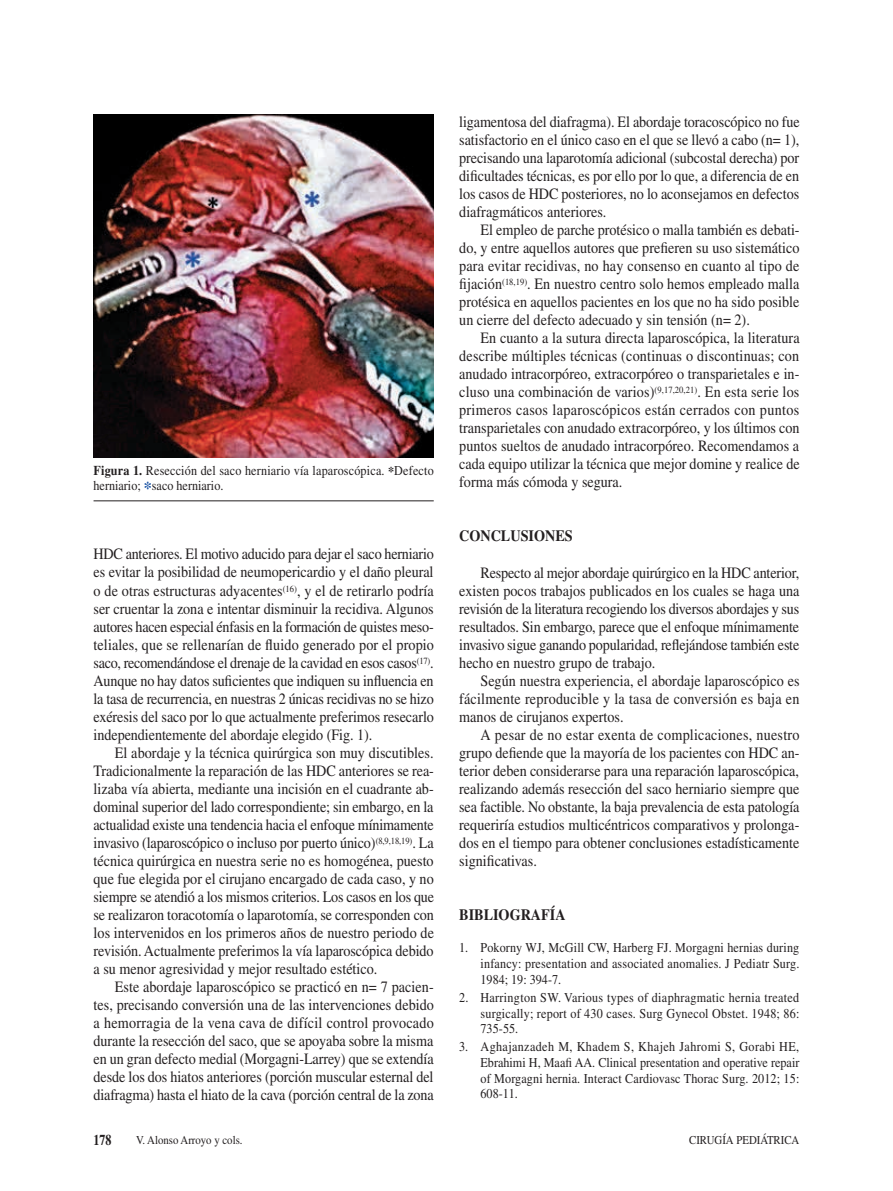
<style>
.page{position:relative;width:893px;height:1191px;background:#fff}
.page>*{position:absolute;margin:0;border:0;box-sizing:border-box;transform-origin:0 0}
.t1{font:15.75px/18px "Times LT Std";color:#231f20;text-align:justify;scale:.9 1}
.t2{font:700 15.75px "Times LT Std";color:#231f20;scale:.9 1}
.t3{font:700 15px "Times LT Std";color:#231f20;scale:.8 1}
.t4{font:13.5px/15.8px "Times LT Std";letter-spacing:.015em;color:#231f20;text-align:justify;scale:.9 1}
.t5{font:12px "Times LT Std";color:#231f20;scale:.9 1}
.s1{font-weight:700}
.s2{font-weight:700;font-size:18px;color:#1f57a7}
</style>
<div class="page">
<img style="left:94px;top:115px;width:340px;height:342px">
<hr style="left:94px;top:500px;width:340px;height:1px;background:#231f20">
<p class="t4" style="left:94px;top:463px;width:379px;line-height:15px"><span class="s1">Figura 1.</span> Resección del saco herniario vía laparoscópica. <span class="s1">*</span>Defecto herniario; <span class="s2">*</span>saco herniario.</p>
<p class="t1" style="left:94px;top:545px;width:380px">HDC anteriores. El motivo aducido para dejar el saco herniario es evitar la posibilidad de neumopericardio y el daño pleural o de otras estructuras adyacentes<sup>(16)</sup>, y el de retirarlo podría ser cruentar la zona e intentar disminuir la recidiva. Algunos autores hacen especial énfasis en la formación de quistes meso&shy;teliales, que se rellenarían de fluido generado por el propio saco, recomendándose el drenaje de la cavidad en esos casos<sup>(17)</sup>.<br>Aunque no hay datos suficientes que indiquen su influencia en la tasa de recurrencia, en nuestras 2 únicas recidivas no se hizo exéresis del saco por lo que actualmente preferimos resecarlo independientemente del abordaje elegido (Fig. 1).</p>
<p class="t1" style="left:94px;top:743px;width:380px;text-indent:21px">El abordaje y la técnica quirúrgica son muy discutibles.<br>Tradicionalmente la reparación de las HDC anteriores se rea&shy;lizaba vía abierta, mediante una incisión en el cuadrante ab&shy;dominal superior del lado correspondiente; sin embargo, en la actualidad existe una tendencia hacia el enfoque mínimamente invasivo (laparoscópico o incluso por puerto único)<sup>(8,9,18,19)</sup>. La técnica quirúrgica en nuestra serie no es homogénea, puesto que fue elegida por el cirujano encargado de cada caso, y no siempre se atendió a los mismos criterios. Los casos en los que se realizaron toracotomía o laparotomía, se corresponden con los intervenidos en los primeros años de nuestro periodo de revisión. Actualmente preferimos la vía laparoscópica debido a su menor agresividad y mejor resultado estético.</p>
<p class="t1" style="left:94px;top:977px;width:380px;text-indent:21px">Este abordaje laparoscópico se practicó en n= 7 pacien&shy;tes, precisando conversión una de las intervenciones debido a hemorragia de la vena cava de difícil control provocado durante la resección del saco, que se apoyaba sobre la misma en un gran defecto medial (Morgagni-Larrey) que se extendía desde los dos hiatos anteriores (porción muscular esternal del diafragma) hasta el hiato de la cava (porción central de la zona</p>
<p class="t1" style="left:459px;top:113px;width:380px">ligamentosa del diafragma). El abordaje toracoscópico no fue satisfactorio en el único caso en el que se llevó a cabo (n= 1), precisando una laparotomía adicional (subcostal derecha) por dificultades técnicas, es por ello por lo que, a diferencia de en los casos de HDC posteriores, no lo aconsejamos en defectos diafragmáticos anteriores.</p>
<p class="t1" style="left:459px;top:221px;width:379px;text-indent:21px">El empleo de parche protésico o malla también es debati&shy;do, y entre aquellos autores que prefieren su uso sistemático para evitar recidivas, no hay consenso en cuanto al tipo de fijación<sup>(18,19)</sup>. En nuestro centro solo hemos empleado malla protésica en aquellos pacientes en los que no ha sido posible un cierre del defecto adecuado y sin tensión (n= 2).</p>
<p class="t1" style="left:459px;top:329px;width:380px;text-indent:21px">En cuanto a la sutura directa laparoscópica, la literatura describe múltiples técnicas (continuas o discontinuas; con anudado intracorpóreo, extracorpóreo o transparietales e in&shy;cluso una combinación de varios)<sup>(9,17,20,21)</sup>. En esta serie los primeros casos laparoscópicos están cerrados con puntos transparietales con anudado extracorpóreo, y los últimos con puntos sueltos de anudado intracorpóreo. Recomendamos a cada equipo utilizar la técnica que mejor domine y realice de forma más cómoda y segura.</p>
<p class="t2" style="left:459px;top:527px;width:128px">CONCLUSIONES</p>
<p class="t1" style="left:459px;top:563px;width:380px;text-indent:21px">Respecto al mejor abordaje quirúrgico en la HDC anterior, existen pocos trabajos publicados en los cuales se haga una revisión de la literatura recogiendo los diversos abordajes y sus resultados. Sin embargo, parece que el enfoque mínimamente invasivo sigue ganando popularidad, reflejándose también este hecho en nuestro grupo de trabajo.</p>
<p class="t1" style="left:459px;top:671px;width:380px;text-indent:21px">Según nuestra experiencia, el abordaje laparoscópico es fácilmente reproducible y la tasa de conversión es baja en manos de cirujanos expertos.</p>
<p class="t1" style="left:459px;top:725px;width:380px;text-indent:21px">A pesar de no estar exenta de complicaciones, nuestro grupo defiende que la mayoría de los pacientes con HDC an&shy;terior deben considerarse para una reparación laparoscópica, realizando además resección del saco herniario siempre que sea factible. No obstante, la baja prevalencia de esta patología requeriría estudios multicéntricos comparativos y prolonga&shy;dos en el tiempo para obtener conclusiones estadísticamente significativas.</p>
<p class="t2" style="left:459px;top:905px;width:120px">BIBLIOGRAFÍA</p>
<p class="t4" style="left:480px;top:940px;width:356px;text-indent:-21px">1. Pokorny WJ, McGill CW, Harberg FJ. Morgagni hernias during infancy: presentation and associated anomalies. J Pediatr Surg.<br>1984; 19: 394-7.</p>
<p class="t4" style="left:480px;top:989px;width:356px;text-indent:-21px">2. Harrington SW. Various types of diaphragmatic hernia treated surgically; report of 430 cases. Surg Gynecol Obstet. 1948; 86:<br>735-55.</p>
<p class="t4" style="left:480px;top:1038px;width:356px;text-indent:-21px">3. Aghajanzadeh M, Khadem S, Khajeh Jahromi S, Gorabi HE, Ebrahimi H, Maafi AA. Clinical presentation and operative repair of Morgagni hernia. Interact Cardiovasc Thorac Surg. 2012; 15:<br>608-11.</p>
<p class="t3" style="left:94px;top:1130px;width:24px">178</p>
<p class="t5" style="left:136px;top:1133px;width:120px">V. Alonso Arroyo y cols.</p>
<p class="t5" style="left:689px;top:1133px;width:124px">CIRUGÍA PEDIÁTRICA</p>
</div>
